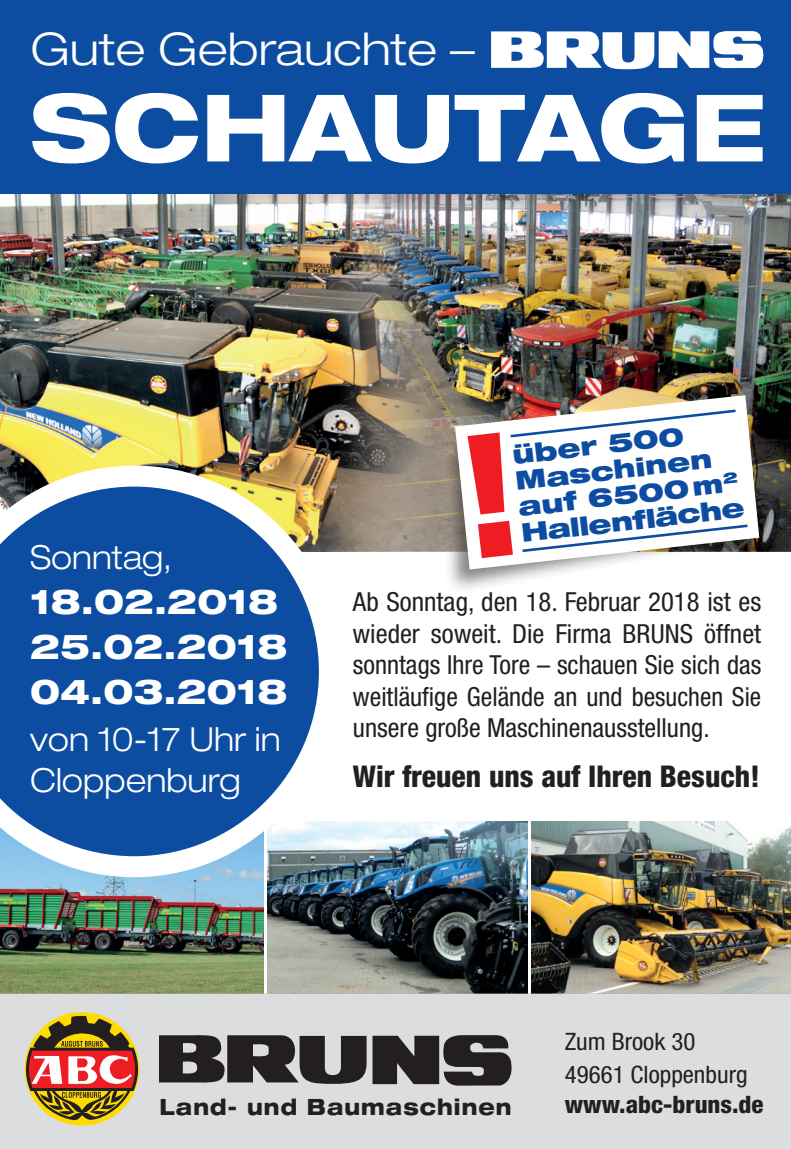
<style>
.page{position:relative;width:791px;height:1149px;background:#fff}
.page>*{position:absolute;margin:0;border:0;box-sizing:border-box;transform-origin:0 0}
.t1{font:800 expanded 93px "Helvetica Neue";color:#fff}
.t2{font:300 expanded 45px "Helvetica Neue";color:#fff}
.t3{font:800 expanded 34.5px/45px "Helvetica Neue";color:#fff}
.t4{font:300 expanded 33.3px/40.5px "Helvetica Neue";color:#fff;scale:.96 1}
.t5{font:300 expanded 33.3px "Helvetica Neue";color:#fff;scale:.95 1}
.t6{font:800 condensed 30px "Helvetica Neue";color:#231f20}
.t7{font:condensed 26.4px/31.5px "Helvetica Neue";color:#231f20;text-align:justify}
.t8{font:900 expanded 25.8px/26.1px "Helvetica Neue";color:#0d4da1}
.t9{font:condensed 24px/33px "Helvetica Neue";color:#231f20;scale:1.04 1}
.t10{font:800 condensed 24px "Helvetica Neue";color:#231f20;scale:1.04 1}
.t11{font:800 expanded 22.5px "Helvetica Neue";letter-spacing:.05em;color:#231f20;scale:.9 1}
</style>
<div class="page">
<img style="left:0;top:193px;width:444px;height:359px">
<img style="left:173px;top:193px;width:618px;height:358px">
<div style="left:0;top:0;width:791px;height:193px;background:#0d4da1"></div>
<img style="left:267px;top:821px;width:260px;height:172px">
<img style="left:0;top:876px;width:264px;height:117px">
<img style="left:531px;top:821px;width:260px;height:172px">
<img style="left:0;top:465px;width:340px;height:411px">
<svg style="left:0;top:486px;width:319px;height:370px;background:#2c64a9"></svg>
<div style="left:0;top:993px;width:791px;height:155px;background:#dcddde"></div>
<svg style="left:160px;top:1035px;width:352px;height:50px"></svg>
<svg style="left:25px;top:1011px;width:114px;height:114px"></svg>
<svg style="left:25px;top:1015px;width:114px;height:105px"></svg>
<div style="left:444px;top:430px;width:309px;height:164px;background:#231f20;opacity:.56"></div>
<img style="left:455px;top:395px;width:304px;height:174px">
<svg style="left:491px;top:31px;width:273px;height:38px"></svg>
<svg style="left:467px;top:408px;width:283px;height:150px"></svg>
<h2 class="t2" style="left:30px;top:22px;width:446px">Gute Gebrauchte –</h2>
<h1 class="t1" style="left:30px;top:68px;width:736px">SCHAUTAGE</h1>
<p class="t5" style="left:30px;top:536px;width:151px">Sonntag,</p>
<h3 class="t3" style="left:30px;top:577px;width:259px">18.02.2018<br>25.02.2018<br>04.03.2018</h3>
<p class="t4" style="left:30px;top:718px;width:263px">von 10-17 Uhr in<br>Cloppenburg</p>
<p class="t8" style="left:510px;top:441px;width:208px;rotate:-7deg">über 500<br>Maschinen auf 6500m</p>
<p class="t8" style="left:520px;top:520px;width:226px;rotate:-7deg">Hallenfl äche</p>
<p class="t7" style="left:353px;top:586px;width:410px">Ab Sonntag, den 18. Februar 2018 ist es wieder soweit. Die Firma BRUNS öffnet sonntags Ihre Tore – schauen Sie sich das weitläufige Gelände an und besuchen Sie unsere große Maschinenausstellung.</p>
<p class="t6" style="left:353px;top:757px;width:409px">Wir freuen uns auf Ihren Besuch!</p>
<p class="t11" style="left:160px;top:1092px;width:393px">Land- und Baumaschinen</p>
<p class="t9" style="left:565px;top:1024px;width:177px">Zum Brook 30<br>49661 Cloppenburg</p>
<p class="t10" style="left:565px;top:1089px;width:193px">www.abc-bruns.de</p>
</div>
